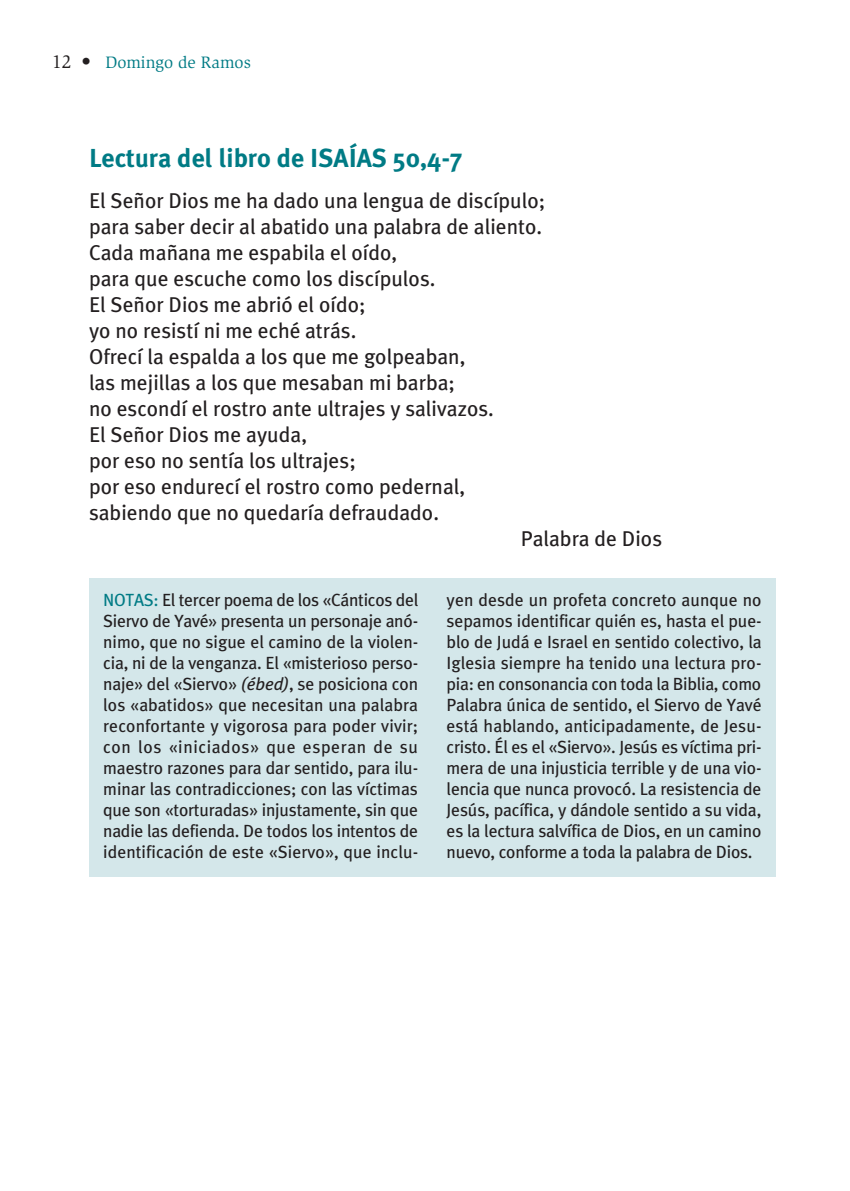
<style>
.page{position:relative;width:850px;height:1191px;background:#fff}
.page>*{position:absolute;margin:0;border:0;box-sizing:border-box;transform-origin:0 0}
.t1{font:700 26px "Meta Plus";color:#007b85}
.t2{font:21.4px "Meta Plus";color:#231f20}
.t3{font:17.6px/21px "Meta Plus";letter-spacing:-.01em;color:#231f20;text-align:justify}
.t4{font:17px "Slimbach";color:#007b85}
.s1{font-size:19px;color:#231f20}
.s2{color:#007b85}
.s3{font-style:italic}
</style>
<div class="page">
<div style="left:89px;top:578px;width:686px;height:298px;background:#d4e7ea"></div>
<p class="t4" style="left:52px;top:52px;width:200px"><span class="s1">12 •</span> Domingo de Ramos</p>
<h1 class="t1" style="left:89px;top:143px;width:374px">Lectura del libro de ISAÍAS 50,4-7</h1>
<p class="t2" style="left:89px;top:188px;width:457px">El Señor Dios me ha dado una lengua de discípulo;</p>
<p class="t2" style="left:89px;top:214px;width:454px">para saber decir al abatido una palabra de aliento.</p>
<p class="t2" style="left:89px;top:240px;width:309px">Cada mañana me espabila el oído,</p>
<p class="t2" style="left:89px;top:266px;width:348px">para que escuche como los discípulos.</p>
<p class="t2" style="left:89px;top:292px;width:278px">El Señor Dios me abrió el oído;</p>
<p class="t2" style="left:89px;top:318px;width:269px">yo no resistí ni me eché atrás.</p>
<p class="t2" style="left:89px;top:344px;width:377px">Ofrecí la espalda a los que me golpeaban,</p>
<p class="t2" style="left:89px;top:370px;width:367px">las mejillas a los que mesaban mi barba;</p>
<p class="t2" style="left:89px;top:396px;width:406px">no escondí el rostro ante ultrajes y salivazos.</p>
<p class="t2" style="left:89px;top:422px;width:219px">El Señor Dios me ayuda,</p>
<p class="t2" style="left:89px;top:448px;width:268px">por eso no sentía los ultrajes;</p>
<p class="t2" style="left:89px;top:474px;width:377px">por eso endurecí el rostro como pedernal,</p>
<p class="t2" style="left:89px;top:500px;width:351px">sabiendo que no quedaría defraudado.</p>
<p class="t2" style="left:520px;top:526px;width:143px">Palabra de Dios</p>
<p class="t3" style="left:103px;top:589px;width:316px"><span class="s2">NOTAS:</span> El tercer poema de los «Cánticos del Siervo de Yavé» presenta un personaje anó&shy;nimo, que no sigue el camino de la violen&shy;cia, ni de la venganza. El «misterioso perso&shy;naje» del «Siervo» <span class="s3">(ébed)</span>, se posiciona con los «abatidos» que necesitan una palabra reconfortante y vigorosa para poder vivir; con los «iniciados» que esperan de su maestro razones para dar sentido, para ilu&shy;minar las contradicciones; con las víctimas que son «torturadas» injustamente, sin que nadie las defienda. De todos los intentos de identificación de este «Siervo», que inclu-</p>
<p class="t3" style="left:446px;top:589px;width:316px">yen desde un profeta concreto aunque no sepamos identificar quién es, hasta el pue&shy;blo de Judá e Israel en sentido colectivo, la Iglesia siempre ha tenido una lectura pro&shy;pia: en consonancia con toda la Biblia, como Palabra única de sentido, el Siervo de Yavé está hablando, anticipadamente, de Jesu&shy;cristo. Él es el «Siervo». Jesús es víctima pri&shy;mera de una injusticia terrible y de una vio&shy;lencia que nunca provocó. La resistencia de Jesús, pacífica, y dándole sentido a su vida, es la lectura salvífica de Dios, en un camino nuevo, conforme a toda la palabra de Dios.</p>
</div>
